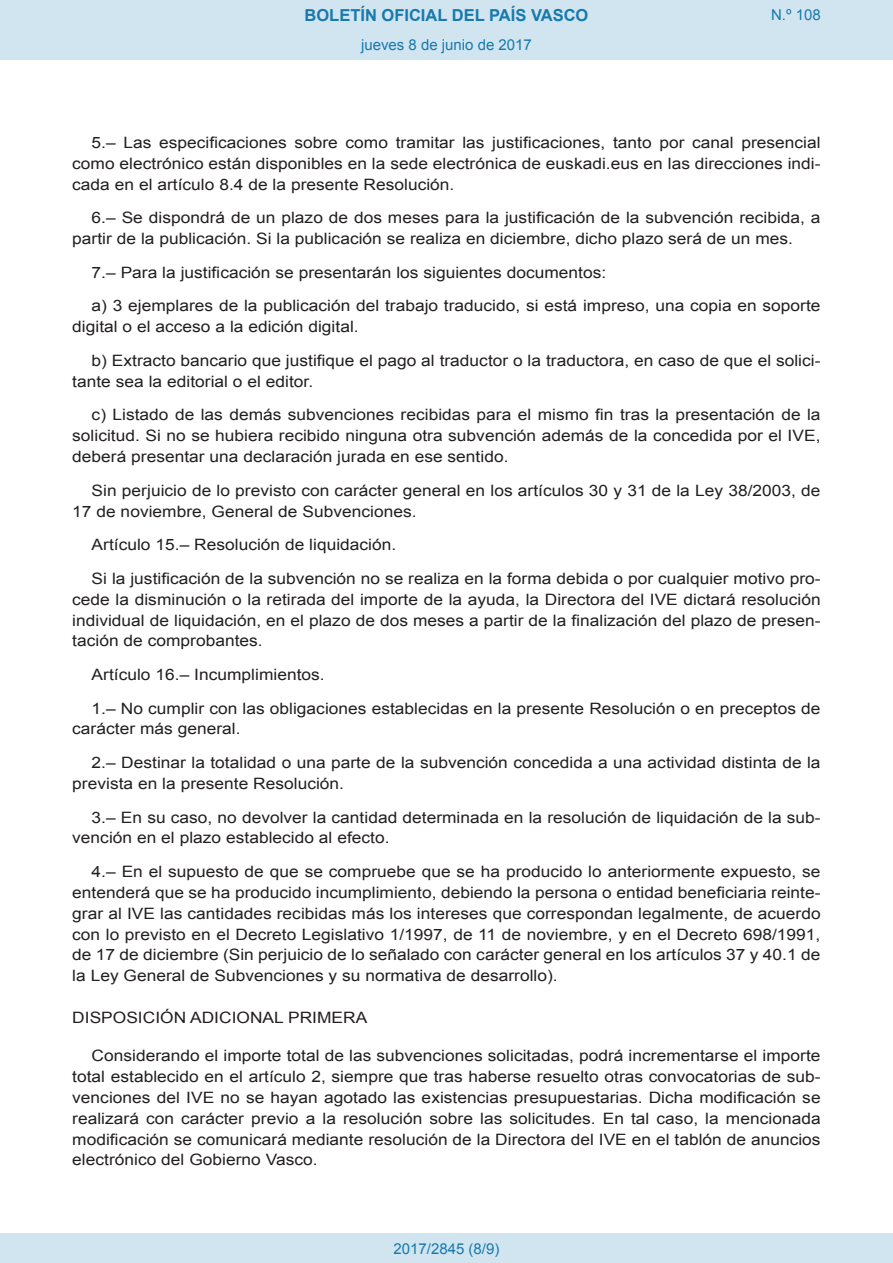
<style>
.page{position:relative;width:893px;height:1263px;background:#fff}
.page>*{position:absolute;margin:0;border:0;box-sizing:border-box;transform-origin:0 0}
.t1{font:700 16.5px "Arial";color:#1879ad}
.BOPVDetalle{font:15.6px/20.9px "Arial";color:#231f20;scale:1.11 1}
.BOPVDisposicion{font:15.6px "Arial";color:#231f20;scale:1.11 1}
.Paginacion_Centro{font:15px "Arial";color:#1879ad}
</style>
<div class="page">
<div style="left:0;top:0;width:893px;height:60px;background:#d0e5f0"></div>
<div style="left:0;top:1233px;width:893px;height:30px;background:#d0e5f0"></div>
<p class="t1" style="left:305px;top:4px;width:285px">BOLETÍN OFICIAL DEL PAÍS VASCO</p>
<p class="Paginacion_Centro" style="left:361px;top:35px;width:172px">jueves 8 de junio de 2017</p>
<p class="Paginacion_Centro" style="left:771px;top:5px;width:51px">N.º 108</p>
<p class="BOPVDetalle" style="left:72px;top:132px;width:676px;text-align:justify;text-indent:19px">5.– Las especificaciones sobre como tramitar las justificaciones, tanto por canal presencial como electrónico están disponibles en la sede electrónica de euskadi.eus en las direcciones indi&shy;cada en el artículo 8.4 de la presente Resolución.</p>
<p class="BOPVDetalle" style="left:72px;top:208px;width:676px;text-indent:19px">6.– Se dispondrá de un plazo de dos meses para la justificación de la subvención recibida, a partir de la publicación. Si la publicación se realiza en diciembre, dicho plazo será de un mes.</p>
<p class="BOPVDetalle" style="left:92px;top:262px;width:465px">7.– Para la justificación se presentarán los siguientes documentos:</p>
<p class="BOPVDetalle" style="left:72px;top:296px;width:676px;text-indent:19px">a) 3 ejemplares de la publicación del trabajo traducido, si está impreso, una copia en soporte digital o el acceso a la edición digital.</p>
<p class="BOPVDetalle" style="left:72px;top:350px;width:676px;text-indent:19px">b) Extracto bancario que justifique el pago al traductor o la traductora, en caso de que el solici&shy;tante sea la editorial o el editor.</p>
<p class="BOPVDetalle" style="left:72px;top:405px;width:676px;text-align:justify;text-indent:19px">c) Listado de las demás subvenciones recibidas para el mismo fin tras la presentación de la solicitud. Si no se hubiera recibido ninguna otra subvención además de la concedida por el IVE, deberá presentar una declaración jurada en ese sentido.</p>
<p class="BOPVDetalle" style="left:72px;top:480px;width:676px;text-indent:19px">Sin perjuicio de lo previsto con carácter general en los artículos 30 y 31 de la Ley 38/2003, de<br>17 de noviembre, General de Subvenciones.</p>
<p class="BOPVDetalle" style="left:92px;top:534px;width:276px">Artículo 15.– Resolución de liquidación.</p>
<p class="BOPVDetalle" style="left:72px;top:568px;width:676px;text-align:justify;text-indent:19px">Si la justificación de la subvención no se realiza en la forma debida o por cualquier motivo pro&shy;cede la disminución o la retirada del importe de la ayuda, la Directora del IVE dictará resolución individual de liquidación, en el plazo de dos meses a partir de la finalización del plazo de presen&shy;tación de comprobantes.</p>
<p class="BOPVDetalle" style="left:92px;top:664px;width:211px">Artículo 16.– Incumplimientos.</p>
<p class="BOPVDetalle" style="left:72px;top:698px;width:675px;text-indent:19px">1.– No cumplir con las obligaciones establecidas en la presente Resolución o en preceptos de carácter más general.</p>
<p class="BOPVDetalle" style="left:72px;top:752px;width:676px;text-indent:19px">2.– Destinar la totalidad o una parte de la subvención concedida a una actividad distinta de la prevista en la presente Resolución.</p>
<p class="BOPVDetalle" style="left:72px;top:807px;width:676px;text-indent:19px">3.– En su caso, no devolver la cantidad determinada en la resolución de liquidación de la sub&shy;vención en el plazo establecido al efecto.</p>
<p class="BOPVDetalle" style="left:72px;top:861px;width:676px;text-align:justify;text-indent:19px">4.– En el supuesto de que se compruebe que se ha producido lo anteriormente expuesto, se entenderá que se ha producido incumplimiento, debiendo la persona o entidad beneficiaria reinte&shy;grar al IVE las cantidades recibidas más los intereses que correspondan legalmente, de acuerdo con lo previsto en el Decreto Legislativo 1/1997, de 11 de noviembre, y en el Decreto 698/1991, de 17 de diciembre (Sin perjuicio de lo señalado con carácter general en los artículos 37 y 40.1 de la Ley General de Subvenciones y su normativa de desarrollo).</p>
<p class="BOPVDisposicion" style="left:72px;top:1008px;width:267px">DISPOSICIÓN ADICIONAL PRIMERA</p>
<p class="BOPVDetalle" style="left:72px;top:1045px;width:676px;text-align:justify;text-indent:19px">Considerando el importe total de las subvenciones solicitadas, podrá incrementarse el importe total establecido en el artículo 2, siempre que tras haberse resuelto otras convocatorias de sub&shy;venciones del IVE no se hayan agotado las existencias presupuestarias. Dicha modificación se realizará con carácter previo a la resolución sobre las solicitudes. En tal caso, la mencionada modificación se comunicará mediante resolución de la Directora del IVE en el tablón de anuncios electrónico del Gobierno Vasco.</p>
<p class="Paginacion_Centro" style="left:393px;top:1238px;width:107px">2017/2845 (8/9)</p>
</div>
